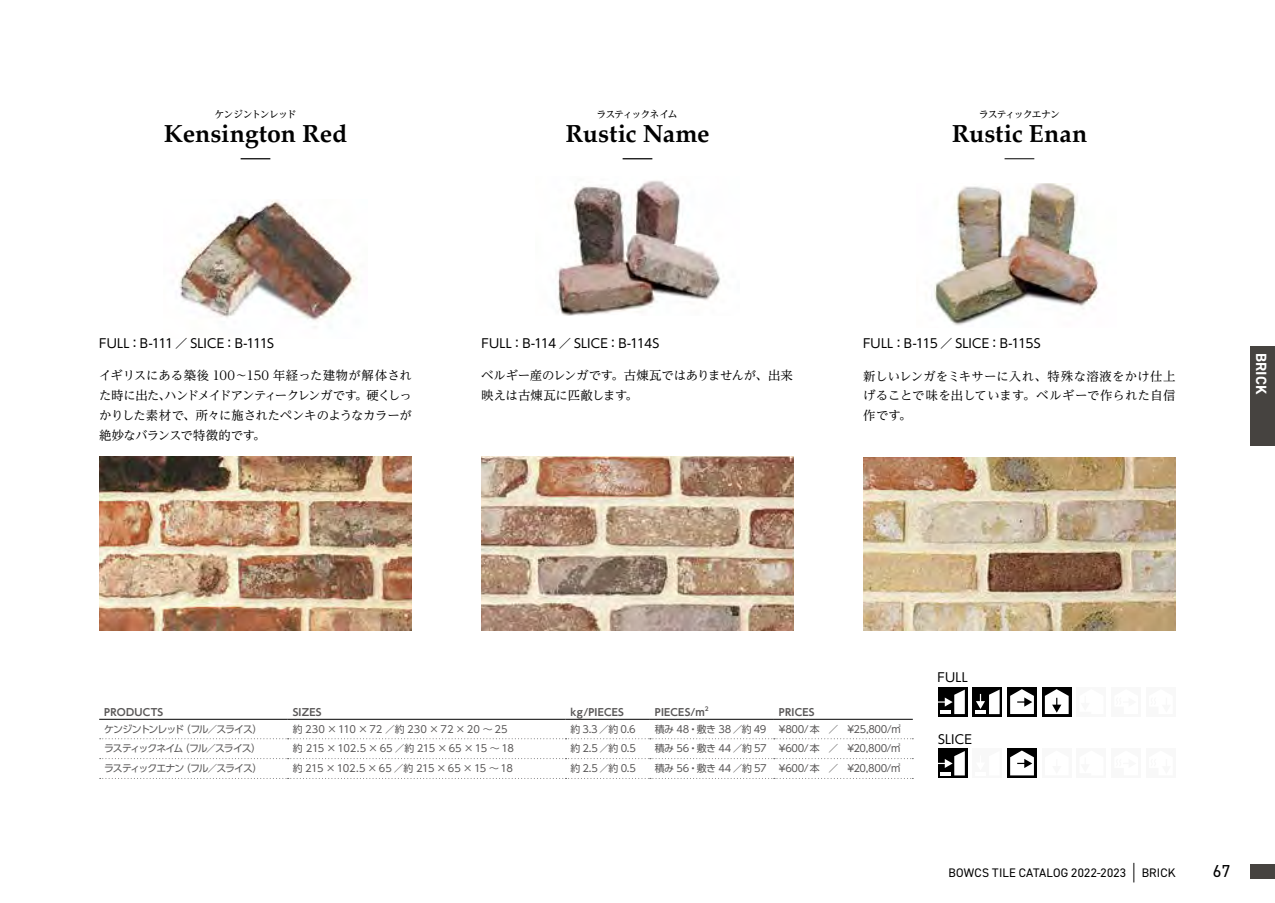
<style>
.page{position:relative;width:1275px;height:903px;background:#fff}
.page>*{position:absolute;margin:0;border:0;box-sizing:border-box;transform-origin:0 0}
.t1{font:700 24.85px "Palatino";letter-spacing:-.005em;color:#000}
.t2{font:17.32px "DIN2014";color:#000}
.t3{font:700 14.88px "DIN2014";letter-spacing:.015em;color:#fff}
.t4{font:12.42px/19.8px "UD Reimin Pro";letter-spacing:-.01em;color:#000;text-align:justify}
.t5{font:12.42px "UD Shin Go Pro";letter-spacing:.005em;color:#000}
.t6{font:12.42px "DIN2014";letter-spacing:.02em;color:#000}
.t7{font:9.97px "UD Shin Go Pro";letter-spacing:-.055em;color:#595757}
.t8{font:9.97px "UD Shin Go Pro";letter-spacing:-.035em;color:#595757}
.t9{font:700 9.97px "UD Shin Go Pro De";letter-spacing:.03em;color:#595757}
.t10{font:500 9.97px "UD Reimin Pro";letter-spacing:-.1em;color:#000}
.t11{font:9.97px "UD Shin Go Pro";letter-spacing:.01em;color:#595757}
.t12{font:9.97px "UD Shin Go Pro";letter-spacing:-.1em;color:#595757}
.t13{font:9.97px "UD Shin Go Pro";letter-spacing:-.11em;color:#595757}
.t14{font:9.97px "UD Shin Go Pro";letter-spacing:-.105em;color:#595757}
.t15{font:700 5.77px "UD Shin Go Pro De";color:#595757}
.s1{font-size:21px}
</style>
<div class="page">
<svg style="left:1007px;top:749px;width:29px;height:29px"></svg>
<svg style="left:1010px;top:750px;width:24px;height:25px"></svg>
<div style="left:972px;top:748px;width:30px;height:30px;background:#f8f8f8"></div>
<svg style="left:938px;top:749px;width:29px;height:29px"></svg>
<svg style="left:938px;top:751px;width:27px;height:24px"></svg>
<div style="left:1111px;top:749px;width:30px;height:29px;background:#fbfbfb"></div>
<div style="left:1007px;top:687px;width:29px;height:30px;background:#000"></div>
<svg style="left:1010px;top:689px;width:24px;height:25px"></svg>
<div style="left:1042px;top:687px;width:29px;height:30px;background:#000"></div>
<svg style="left:1045px;top:689px;width:24px;height:25px"></svg>
<div style="left:972px;top:687px;width:30px;height:30px;background:linear-gradient(to right,#000,#000)"></div>
<svg style="left:976px;top:689px;width:24px;height:25px"></svg>
<hr style="left:975px;top:710px;width:11px;height:4px;background:#fff">
<div style="left:938px;top:687px;width:29px;height:30px;background:#000"></div>
<svg style="left:938px;top:690px;width:27px;height:24px"></svg>
<hr style="left:940px;top:710px;width:11px;height:4px;background:#fff">
<div style="left:1111px;top:687px;width:30px;height:30px;background:#fbfbfb"></div>
<img style="left:99px;top:456px;width:313px;height:174px">
<img style="left:179px;top:200px;width:179px;height:127px">
<svg style="left:241px;top:158px;width:29px;height:1px"></svg>
<img style="left:558px;top:180px;width:163px;height:135px">
<img style="left:481px;top:456px;width:313px;height:174px">
<svg style="left:623px;top:158px;width:29px;height:1px"></svg>
<img style="left:934px;top:184px;width:164px;height:142px">
<img style="left:863px;top:458px;width:313px;height:172px">
<hr style="left:1004px;top:158px;width:30px;height:1px;background:#000">
<div style="left:1250px;top:346px;width:25px;height:100px;background:#464340"></div>
<div style="left:1250px;top:864px;width:25px;height:15px;background:#464340"></div>
<svg style="left:100px;top:758px;width:813px;height:1px"></svg>
<svg style="left:100px;top:778px;width:813px;height:1px"></svg>
<hr style="left:99px;top:719px;width:189px;height:1px;background:#000">
<hr style="left:288px;top:719px;width:278px;height:1px;background:#000">
<hr style="left:566px;top:719px;width:84px;height:1px;background:#000">
<hr style="left:650px;top:719px;width:124px;height:1px;background:#000">
<hr style="left:774px;top:719px;width:139px;height:1px;background:#000">
<svg style="left:100px;top:738px;width:813px;height:1px"></svg>
<p class="t10" style="left:215px;top:106px;width:83px">ケンジントンレッド</p>
<p class="t10" style="left:597px;top:106px;width:83px">ラスティックネイム</p>
<p class="t10" style="left:979px;top:106px;width:82px">ラスティックエナン</p>
<h1 class="t1" style="left:164px;top:113px;width:185px">Kensington Red</h1>
<h1 class="t1" style="left:565px;top:113px;width:145px">Rustic Name</h1>
<h1 class="t1" style="left:952px;top:113px;width:137px">Rustic Enan</h1>
<p class="t5" style="left:99px;top:333px;width:177px">FULL：B-111 ／ SLICE：B-111S</p>
<p class="t4" style="left:99px;top:365px;width:314px">イギリスにある築後 100～150 年経った建物が解体された時に出た、ハンドメイドアンティークレンガです。硬くしっかりした素材で、所々に施されたペンキのようなカラーが絶妙なバランスで特徴的です。</p>
<p class="t5" style="left:482px;top:333px;width:179px">FULL：B-114 ／ SLICE：B-114S</p>
<p class="t4" style="left:481px;top:365px;width:313px">ベルギー産のレンガです。古煉瓦ではありませんが、出来映えは古煉瓦に匹敵します。</p>
<p class="t5" style="left:863px;top:334px;width:179px">FULL：B-115 ／ SLICE：B-115S</p>
<p class="t4" style="left:863px;top:365px;width:314px">新しいレンガをミキサーに入れ、特殊な溶液をかけ仕上げることで味を出しています。ベルギーで作られた自信作です。</p>
<p class="t3" style="left:1271px;top:353px;width:43px;rotate:90deg">BRICK</p>
<p class="t9" style="left:104px;top:703px;width:61px">PRODUCTS</p>
<p class="t9" style="left:293px;top:703px;width:30px">SIZES</p>
<p class="t9" style="left:570px;top:703px;width:55px">kg/PIECES</p>
<p class="t9" style="left:655px;top:703px;width:51px">PIECES/m</p>
<p class="t15" style="left:705px;top:704px;width:5px">2</p>
<p class="t9" style="left:779px;top:703px;width:37px">PRICES</p>
<p class="t12" style="left:104px;top:721px;width:160px">ケンジントンレッド（フル／スライス）</p>
<p class="t11" style="left:293px;top:721px;width:216px">約 230×110×72 ／約 230×72×20 ～25</p>
<p class="t7" style="left:570px;top:721px;width:67px">約 3.3 ／約 0.6</p>
<p class="t7" style="left:655px;top:721px;width:113px">積み 48・敷き 38 ／約 49</p>
<p class="t7" style="left:779px;top:721px;width:124px">¥800/本　／　¥25,800/㎡</p>
<p class="t13" style="left:104px;top:740px;width:158px">ラスティックネイム（フル／スライス）</p>
<p class="t7" style="left:293px;top:740px;width:223px">約 215 ×102.5 ×65 ／約 215 ×65 ×15 ～18</p>
<p class="t7" style="left:570px;top:740px;width:67px">約 2.5 ／約 0.5</p>
<p class="t8" style="left:655px;top:740px;width:247px">積み 56・敷き 44 ／約 57 ¥600/本　／　¥20,800/㎡</p>
<p class="t14" style="left:104px;top:760px;width:160px">ラスティックエナン（フル／スライス）</p>
<p class="t7" style="left:293px;top:760px;width:222px">約 215 ×102.5 ×65 ／約 215 ×65 ×15 ～18</p>
<p class="t7" style="left:570px;top:760px;width:67px">約 2.5 ／約 0.5</p>
<p class="t8" style="left:655px;top:760px;width:247px">積み 56・敷き 44 ／約 57 ¥600/本　／　¥20,800/㎡</p>
<p class="t5" style="left:937px;top:667px;width:32px">FULL</p>
<p class="t5" style="left:938px;top:729px;width:35px">SLICE</p>
<p class="t6" style="left:949px;top:865px;width:229px">BOWCS TILE CATALOG 2022-2023 <span class="s1">|</span> BRICK</p>
<h2 class="t2" style="left:1213px;top:861px;width:19px">67</h2>
</div>
